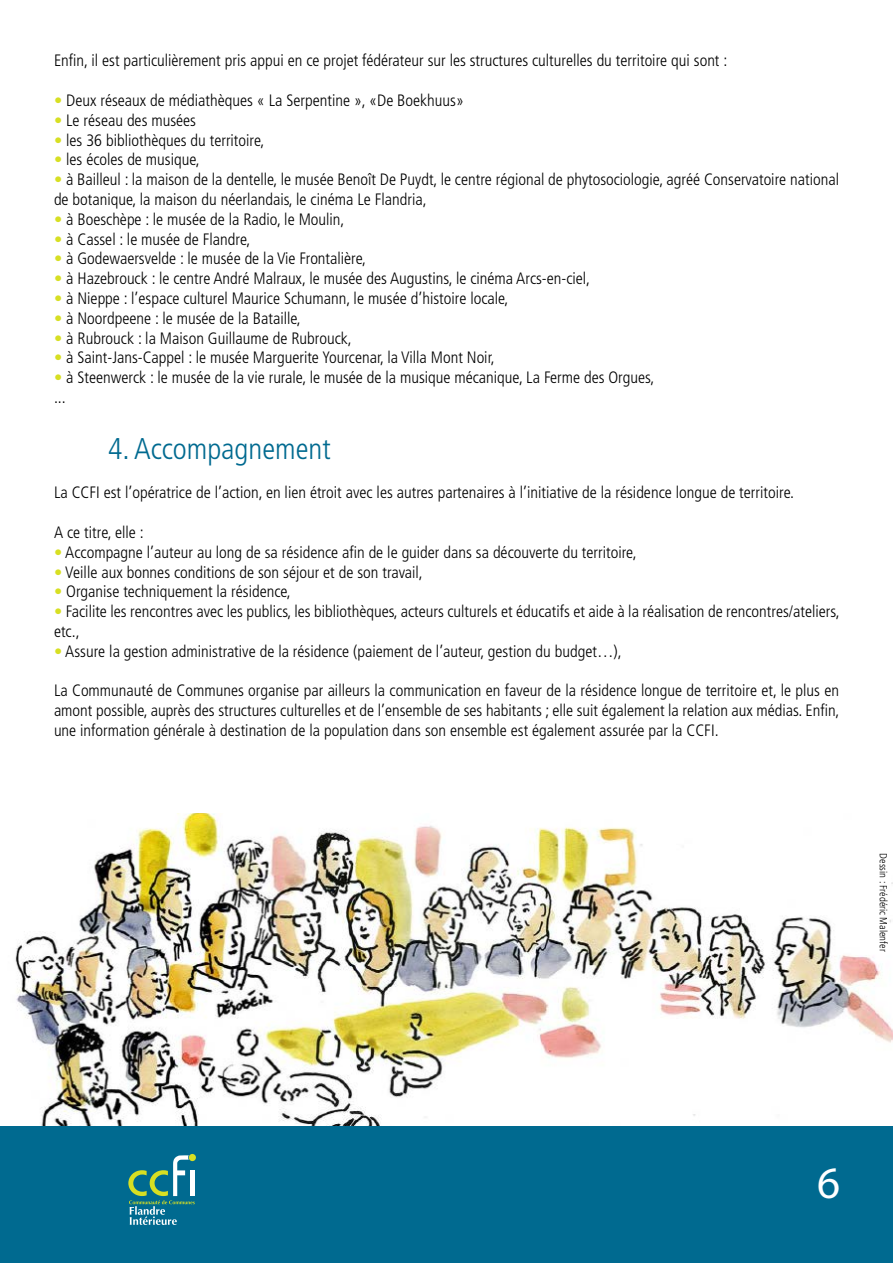
<style>
.page{position:relative;width:893px;height:1263px;background:#fff}
.page>*{position:absolute;margin:0;border:0;box-sizing:border-box;transform-origin:0 0}
.t1{font:45px "Myriad Pro";color:#fff}
.t2{font:300 condensed 30px "Frutiger";color:#006a90}
.t3{font:300 condensed 16.5px/19.8px "Frutiger";color:#000}
.t4{font:300 condensed 10.5px "Frutiger";color:#000}
.s1{color:#d7df23}
</style>
<div class="page">
<div style="left:0;top:1127px;width:893px;height:136px;background:#006a90"></div>
<svg style="left:128px;top:1154px;width:68px;height:71px"></svg>
<img style="left:15px;top:814px;width:877px;height:312px">
<p class="t3" style="left:54px;top:51px;width:675px">Enfin, il est particulièrement pris appui en ce projet fédérateur sur les structures culturelles du territoire qui sont :</p>
<p class="t3" style="left:54px;top:91px;width:411px"><span class="s1">•</span> Deux réseaux de médiathèques « La Serpentine », «De Boekhuus»</p>
<p class="t3" style="left:54px;top:110px;width:144px"><span class="s1">•</span> Le réseau des musées</p>
<p class="t3" style="left:54px;top:130px;width:212px"><span class="s1">•</span> les 36 bibliothèques du territoire,</p>
<p class="t3" style="left:54px;top:150px;width:147px"><span class="s1">•</span> les écoles de musique,</p>
<p class="t3" style="left:54px;top:170px;width:786px"><span class="s1">•</span> à Bailleul : la maison de la dentelle, le musée Benoît De Puydt, le centre régional de phytosociologie, agréé Conservatoire national de botanique, la maison du néerlandais, le cinéma Le Flandria,</p>
<p class="t3" style="left:54px;top:209px;width:292px"><span class="s1">•</span> à Boeschèpe : le musée de la Radio, le Moulin,</p>
<p class="t3" style="left:54px;top:229px;width:198px"><span class="s1">•</span> à Cassel : le musée de Flandre,</p>
<p class="t3" style="left:54px;top:249px;width:314px"><span class="s1">•</span> à Godewaersvelde : le musée de la Vie Frontalière,</p>
<p class="t3" style="left:54px;top:269px;width:538px"><span class="s1">•</span> à Hazebrouck : le centre André Malraux, le musée des Augustins, le cinéma Arcs-en-ciel,</p>
<p class="t3" style="left:54px;top:289px;width:456px"><span class="s1">•</span> à Nieppe : l’espace culturel Maurice Schumann, le musée d’histoire locale,</p>
<p class="t3" style="left:54px;top:308px;width:248px"><span class="s1">•</span> à Noordpeene : le musée de la Bataille,</p>
<p class="t3" style="left:54px;top:328px;width:299px"><span class="s1">•</span> à Rubrouck : la Maison Guillaume de Rubrouck,</p>
<p class="t3" style="left:54px;top:348px;width:442px"><span class="s1">•</span> à Saint-Jans-Cappel : le musée Marguerite Yourcenar, la Villa Mont Noir,</p>
<p class="t3" style="left:54px;top:368px;width:602px"><span class="s1">•</span> à Steenwerck : le musée de la vie rurale, le musée de la musique mécanique, La Ferme des Orgues, ...</p>
<h2 class="t2" style="left:108px;top:431px;width:224px">4. Accompagnement</h2>
<p class="t3" style="left:54px;top:483px;width:741px">La CCFI est l’opératrice de l’action, en lien étroit avec les autres partenaires à l’initiative de la résidence longue de territoire.</p>
<p class="t3" style="left:54px;top:523px;width:91px">A ce titre, elle :</p>
<p class="t3" style="left:54px;top:542px;width:584px"><span class="s1">•</span> Accompagne l’auteur au long de sa résidence afin de le guider dans sa découverte du territoire,</p>
<p class="t3" style="left:54px;top:562px;width:370px"><span class="s1">•</span> Veille aux bonnes conditions de son séjour et de son travail,</p>
<p class="t3" style="left:54px;top:582px;width:238px"><span class="s1">•</span> Organise techniquement la résidence,</p>
<p class="t3" style="left:54px;top:602px;width:787px"><span class="s1">•</span> Facilite les rencontres avec les publics, les bibliothèques, acteurs culturels et éducatifs et aide à la réalisation de rencontres/ateliers, etc.,</p>
<p class="t3" style="left:54px;top:641px;width:569px"><span class="s1">•</span> Assure la gestion administrative de la résidence (paiement de l’auteur, gestion du budget…),</p>
<p class="t3" style="left:54px;top:681px;width:787px;text-align:justify">La Communauté de Communes organise par ailleurs la communication en faveur de la résidence longue de territoire et, le plus en amont possible, auprès des structures culturelles et de l’ensemble de ses habitants ; elle suit également la relation aux médias. Enfin, une information générale à destination de la population dans son ensemble est également assurée par la CCFI.</p>
<p class="t4" style="left:889px;top:853px;width:99px;rotate:90deg">Dessin : Frédéric Malenfer</p>
<h1 class="t1" style="left:811px;top:1155px;width:31px">56</h1>
</div>
